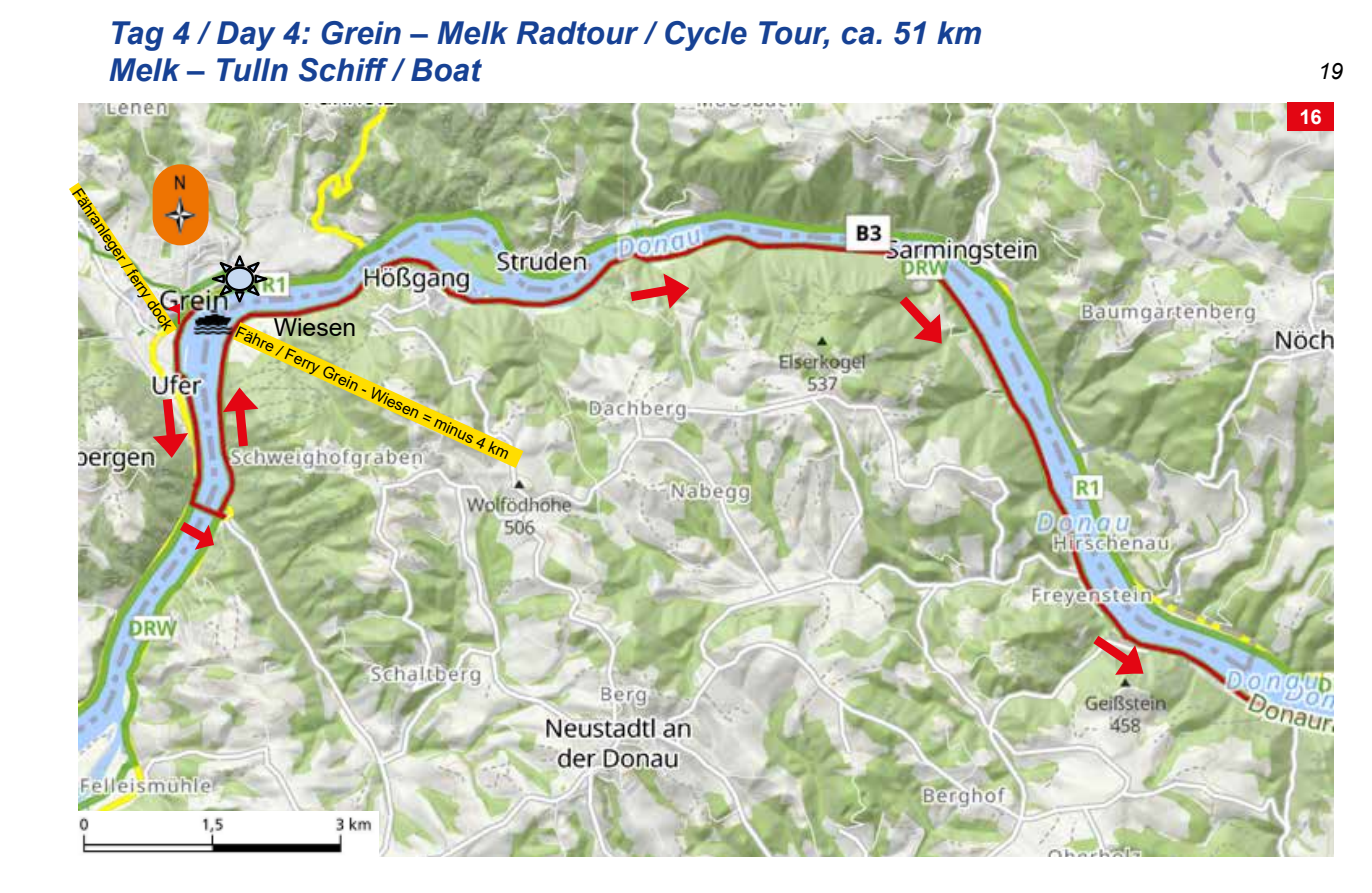
<style>
.page{position:relative;width:1372px;height:893px;background:#fff}
.page>*{position:absolute;margin:0;border:0;box-sizing:border-box;transform-origin:0 0}
.t1{font:italic 700 31.5px/37.8px "Arial";color:#164194}
.t2{font:24.75px "Arial";color:#000}
.t3{font:italic 22.5px "Arial";color:#000}
.t4{font:700 20.25px "Arial";color:#fff}
.t5{font:15.75px "Arial";color:#000}
</style>
<div class="page">
<img style="left:79px;top:103px;width:1254px;height:753px">
<div style="left:1287px;top:102px;width:46px;height:29px;background:#e30613"></div>
<img style="left:210px;top:253px;width:59px;height:51px">
<div style="left:225px;top:266px;width:29px;height:25px;border:2px solid #000;border-radius:50%"></div>
<img style="left:69px;top:183px;width:112px;height:152px">
<img style="left:192px;top:309px;width:42px;height:26px">
<img style="left:152px;top:389px;width:38px;height:71px">
<svg style="left:221px;top:322px;width:302px;height:146px;background:#c8c98e"></svg>
<svg style="left:620px;top:271px;width:71px;height:38px;background:#ce9c84"></svg>
<svg style="left:890px;top:287px;width:52px;height:58px;background:#bd9477"></svg>
<img style="left:1083px;top:627px;width:61px;height:50px">
<img style="left:170px;top:514px;width:46px;height:37px">
<div style="left:154px;top:165px;width:53px;height:79px;background:#ee7402;border-radius:27px"></div>
<img style="left:154px;top:174px;width:53px;height:68px">
<div style="left:153px;top:164px;width:55px;height:81px;border:2px solid #ee7402;border-radius:27px"></div>
<img style="left:79px;top:811px;width:299px;height:45px">
<p class="t1" style="left:108px;top:15px;width:874px">Tag 4 / Day 4: Grein ‒ Melk Radtour / Cycle Tour, ca. 51 km<br>Melk ‒ Tulln Schiff / Boat</p>
<p class="t5" style="left:85px;top:183px;width:169px;rotate:56deg">Fähranleger / ferry dock</p>
<p class="t2" style="left:274px;top:310px;width:84px">Wiesen</p>
<p class="t5" style="left:241px;top:320px;width:300px;rotate:25deg">Fähre / Ferry Grein - Wiesen = minus 4 km</p>
<p class="t3" style="left:1317px;top:57px;width:27px">19</p>
<p class="t4" style="left:1299px;top:102px;width:24px">16</p>
</div>
